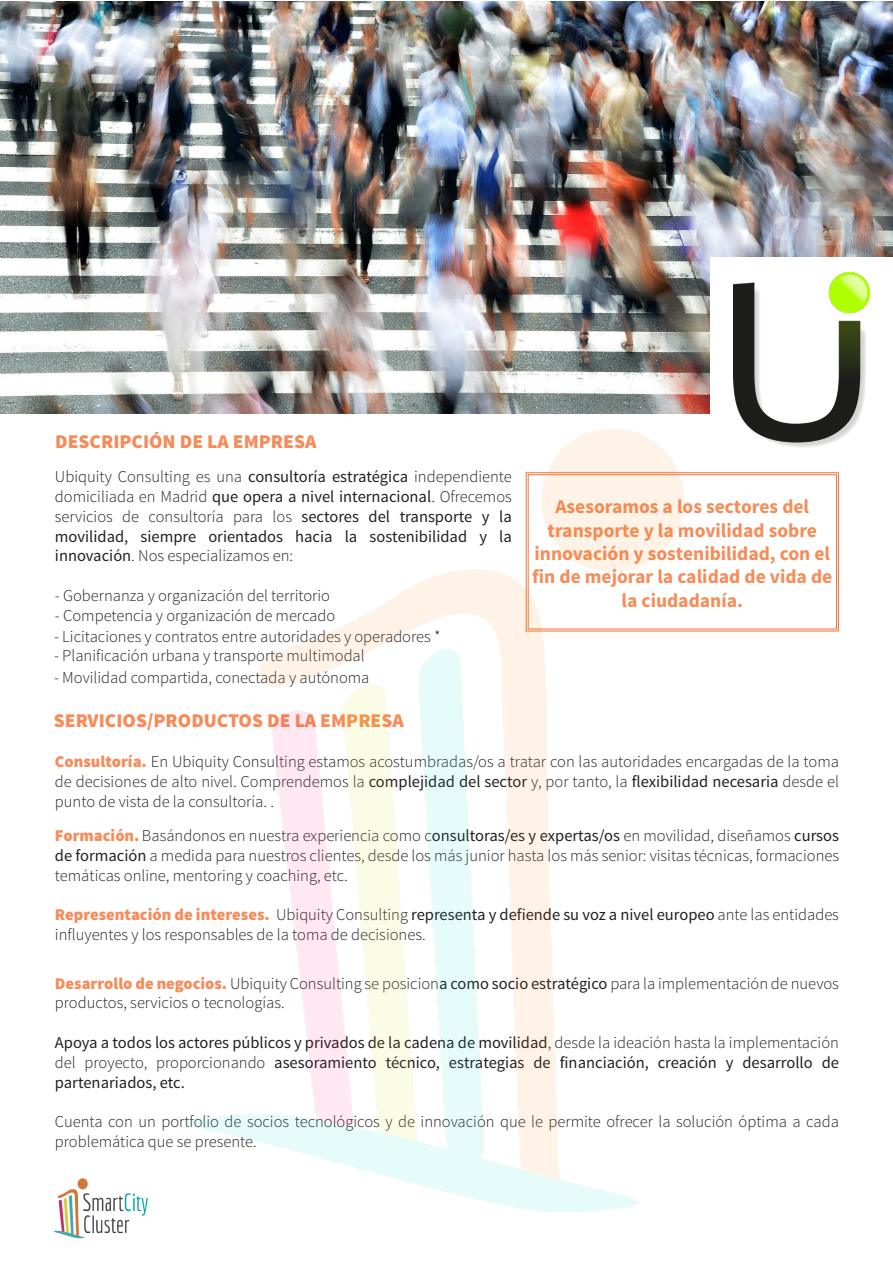
<style>
.page{position:relative;width:893px;height:1263px;background:#fff}
.page>*{position:absolute;margin:0;border:0;box-sizing:border-box;transform-origin:0 0}
.t1{font:700 19.5px/23.4px "Source Sans Pro";color:#f58c59;text-align:center}
.t2{font:900 19.5px "Source Sans Pro";color:#f58c59}
.t3{font:300 16.5px/19.8px "Source Sans Pro";color:#231f20}
.t4{font:16.5px/19.8px "Source Sans Pro";color:#231f20;text-align:justify}
.s1{font-weight:300}
.s2{font-weight:900;color:#f58c59}
.s3{font-weight:400}
</style>
<div class="page">
<img style="left:0;top:1px;width:893px;height:413px">
<div style="left:710px;top:257px;width:183px;height:196px;background:#fff"></div>
<img style="left:734px;top:272px;width:135px;height:175px">
<svg style="left:692px;top:472px;width:147px;height:160px"></svg>
<img style="left:54px;top:1178px;width:94px;height:61px">
<img style="left:184px;top:429px;width:508px;height:783px">
<p class="t2" style="left:55px;top:428px;width:263px">DESCRIPCIÓN DE LA EMPRESA</p>
<p class="t4" style="left:55px;top:467px;width:458px"><span class="s1">Ubiquity Consulting es una</span> consultoría estratégica <span class="s1">independiente domiciliada en Madrid</span> que opera a nivel internacional<span class="s1">. Ofrecemos servicios de consultoría para los</span> sectores del transporte y la movilidad, siempre orientados hacia la sostenibilidad y la innovación<span class="s1">. Nos especializamos en:</span></p>
<p class="t3" style="left:55px;top:586px;width:277px">- Gobernanza y organización del territorio</p>
<p class="t3" style="left:55px;top:606px;width:282px">- Competencia y organización de mercado</p>
<p class="t3" style="left:54px;top:626px;width:388px">- Licitaciones y contratos entre autoridades y operadores *</p>
<p class="t3" style="left:54px;top:646px;width:312px">- Planificación urbana y transporte multimodal</p>
<p class="t3" style="left:54px;top:668px;width:317px">- Movilidad compartida, conectada y autónoma</p>
<p class="t2" style="left:54px;top:708px;width:351px">SERVICIOS/PRODUCTOS DE LA EMPRESA</p>
<p class="t1" style="left:555px;top:496px;width:255px">Asesoramos a los sectores del</p>
<p class="t1" style="left:532px;top:519px;width:302px">transporte y la movilidad sobre innovación y sostenibilidad, con el fin de mejorar la calidad de vida de la ciudadanía.</p>
<p class="t3" style="left:55px;top:752px;width:786px;text-align:justify"><span class="s2">Consultoría.</span> En Ubiquity Consulting estamos acostumbradas/os a tratar con las autoridades encargadas de la toma de decisiones de alto nivel. Comprendemos la <span class="s3">complejidad del sector</span> y, por tanto, la <span class="s3">flexibilidad necesaria</span> desde el punto de vista de la consultoría. .</p>
<p class="t3" style="left:55px;top:826px;width:786px;text-align:justify"><span class="s2">Formación.</span> Basándonos en nuestra experiencia como c<span class="s3">onsultoras/es y expertas/os</span> en movilidad, diseñamos <span class="s3">cursos de formación</span> a medida para nuestros clientes, desde los más junior hasta los más senior: visitas técnicas, formaciones temáticas online, mentoring y coaching, etc.</p>
<p class="t3" style="left:55px;top:905px;width:785px"><span class="s2">Representación de intereses.</span> Ubiquity Consulting <span class="s3">representa y defiende su voz a nivel europeo</span> ante las entidades influyentes y los responsables de la toma de decisiones.</p>
<p class="t3" style="left:55px;top:973px;width:785px"><span class="s2">Desarrollo de negocios.</span> Ubiquity Consulting se posicion<span class="s3">a como socio estratégico</span> para la implementación de nuevos productos, servicios o tecnologías.</p>
<p class="t4" style="left:55px;top:1033px;width:785px">Apoya a todos los actores públicos y privados de la cadena de movilidad<span class="s1">, desde la ideación hasta la implementación del proyecto, proporcionando</span> asesoramiento técnico, estrategias de financiación, creación y desarrollo de partenariados, etc.</p>
<p class="t3" style="left:55px;top:1112px;width:785px">Cuenta con un portfolio de socios tecnológicos y de innovación que le permite ofrecer la solución óptima a cada problemática que se presente.</p>
</div>
